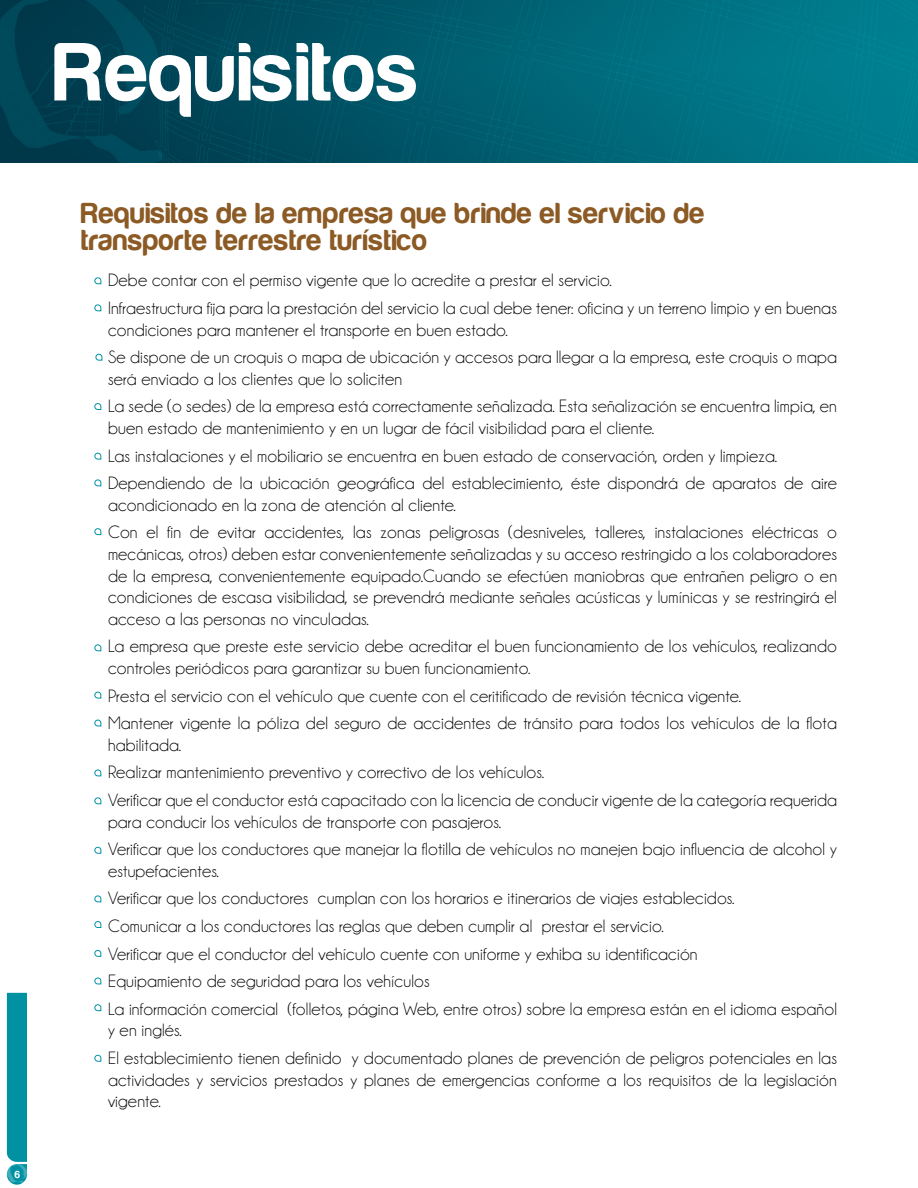
<style>
.page{position:relative;width:918px;height:1188px;background:#fff}
.page>*{position:absolute;margin:0;border:0;box-sizing:border-box;transform-origin:0 0}
.t1{font:85.5px "Harabara";letter-spacing:.025em;color:#fff}
.t2{font:30px/27px "Harabara";letter-spacing:.025em;color:#8c5a24}
.t3{font:18px/27.6px "Champagne&Limousines";letter-spacing:.01em;color:#000}
.t4{font:10.5px "Harabara";color:#fff}
</style>
<div class="page">
<svg style="left:7px;top:993px;width:20px;height:192px;background:#0a96a6"></svg>
<img style="left:0;top:0;width:918px;height:162px">
<svg style="left:94px;top:277px;width:8px;height:7px"></svg>
<svg style="left:94px;top:304px;width:8px;height:8px"></svg>
<svg style="left:95px;top:354px;width:8px;height:7px"></svg>
<svg style="left:94px;top:403px;width:8px;height:7px"></svg>
<svg style="left:94px;top:452px;width:8px;height:8px"></svg>
<svg style="left:94px;top:479px;width:8px;height:8px"></svg>
<svg style="left:94px;top:528px;width:8px;height:7px"></svg>
<svg style="left:94px;top:691px;width:8px;height:8px"></svg>
<svg style="left:94px;top:644px;width:8px;height:7px"></svg>
<svg style="left:94px;top:719px;width:8px;height:8px"></svg>
<svg style="left:94px;top:769px;width:8px;height:8px"></svg>
<svg style="left:94px;top:797px;width:8px;height:8px"></svg>
<svg style="left:94px;top:847px;width:8px;height:7px"></svg>
<svg style="left:94px;top:895px;width:8px;height:8px"></svg>
<svg style="left:94px;top:921px;width:8px;height:7px"></svg>
<svg style="left:94px;top:950px;width:8px;height:7px"></svg>
<svg style="left:94px;top:977px;width:8px;height:8px"></svg>
<svg style="left:94px;top:1004px;width:8px;height:7px"></svg>
<svg style="left:94px;top:1055px;width:8px;height:7px"></svg>
<h1 class="t1" style="left:54px;top:28px;width:365px">Requisitos</h1>
<p class="t4" style="left:15px;top:1169px;width:7px">6</p>
<h2 class="t2" style="left:81px;top:200px;width:625px">Requisitos de la empresa que brinde el servicio de transporte terrestre turístico</h2>
<p class="t3" style="left:108px;top:267px;width:730px">Debe contar con el permiso vigente que lo acredite a prestar el servicio.<br>Infraestructura fija para la prestación del servicio la cual debe tener: oficina y un terreno limpio y en buenas</p>
<p class="t3" style="left:108px;top:316px;width:731px">condiciones para mantener el transporte en buen estado.<br>Se dispone de un croquis o mapa de ubicación y accesos para llegar a la empresa, este croquis o mapa</p>
<p class="t3" style="left:108px;top:365px;width:731px">será enviado a los clientes que lo soliciten<br>La sede (o sedes) de la empresa está correctamente señalizada. Esta señalización se encuentra limpia, en</p>
<p class="t3" style="left:108px;top:414px;width:731px">buen estado de mantenimiento y en un lugar de fácil visibilidad para el cliente.<br>Las instalaciones y el mobiliario se encuentra en buen estado de conservación, orden y limpieza.<br>Dependiendo de la ubicación geográfica del establecimiento, éste dispondrá de aparatos de aire</p>
<p class="t3" style="left:108px;top:491px;width:730px">acondicionado en la zona de atención al cliente.<br>Con el fin de evitar accidentes, las zonas peligrosas (desniveles, talleres, instalaciones eléctricas o</p>
<p class="t3" style="left:108px;top:543px;width:731px;line-height:21.6px;text-align:justify">mecánicas, otros) deben estar convenientemente señalizadas y su acceso restringido a los colaboradores de la empresa, convenientemente equipado.Cuando se efectúen maniobras que entrañen peligro o en condiciones de escasa visibilidad, se prevendrá mediante señales acústicas y lumínicas y se restringirá el acceso a las personas no vinculadas.</p>
<p class="t3" style="left:108px;top:635px;width:731px;line-height:21.6px">La empresa que preste este servicio debe acreditar el buen funcionamiento de los vehículos, realizando controles periódicos para garantizar su buen funcionamiento.</p>
<p class="t3" style="left:108px;top:682px;width:731px">Presta el servicio con el vehículo que cuente con el ceritificado de revisión técnica vigente.<br>Mantener vigente la póliza del seguro de accidentes de tránsito para todos los vehículos de la flota</p>
<p class="t3" style="left:108px;top:731px;width:731px">habilitada.<br>Realizar mantenimiento preventivo y correctivo de los vehículos.<br>Verificar que el conductor está capacitado con la licencia de conducir vigente de la categoría requerida</p>
<p class="t3" style="left:108px;top:808px;width:730px">para conducir los vehículos de transporte con pasajeros.<br>Verificar que los conductores que manejar la flotilla de vehículos no manejen bajo influencia de alcohol y</p>
<p class="t3" style="left:108px;top:857px;width:731px">estupefacientes.<br>Verificar que los conductores cumplan con los horarios e itinerarios de viajes establecidos.<br>Comunicar a los conductores las reglas que deben cumplir al prestar el servicio.<br>Verificar que el conductor del vehículo cuente con uniforme y exhiba su identificación<br>Equipamiento de seguridad para los vehículos<br>La información comercial (folletos, página Web, entre otros) sobre la empresa están en el idioma español</p>
<p class="t3" style="left:108px;top:1016px;width:731px">y en inglés.<br>El establecimiento tienen definido y documentado planes de prevención de peligros potenciales en las</p>
<p class="t3" style="left:108px;top:1069px;width:730px;line-height:21.6px">actividades y servicios prestados y planes de emergencias conforme a los requisitos de la legislación vigente.</p>
</div>
